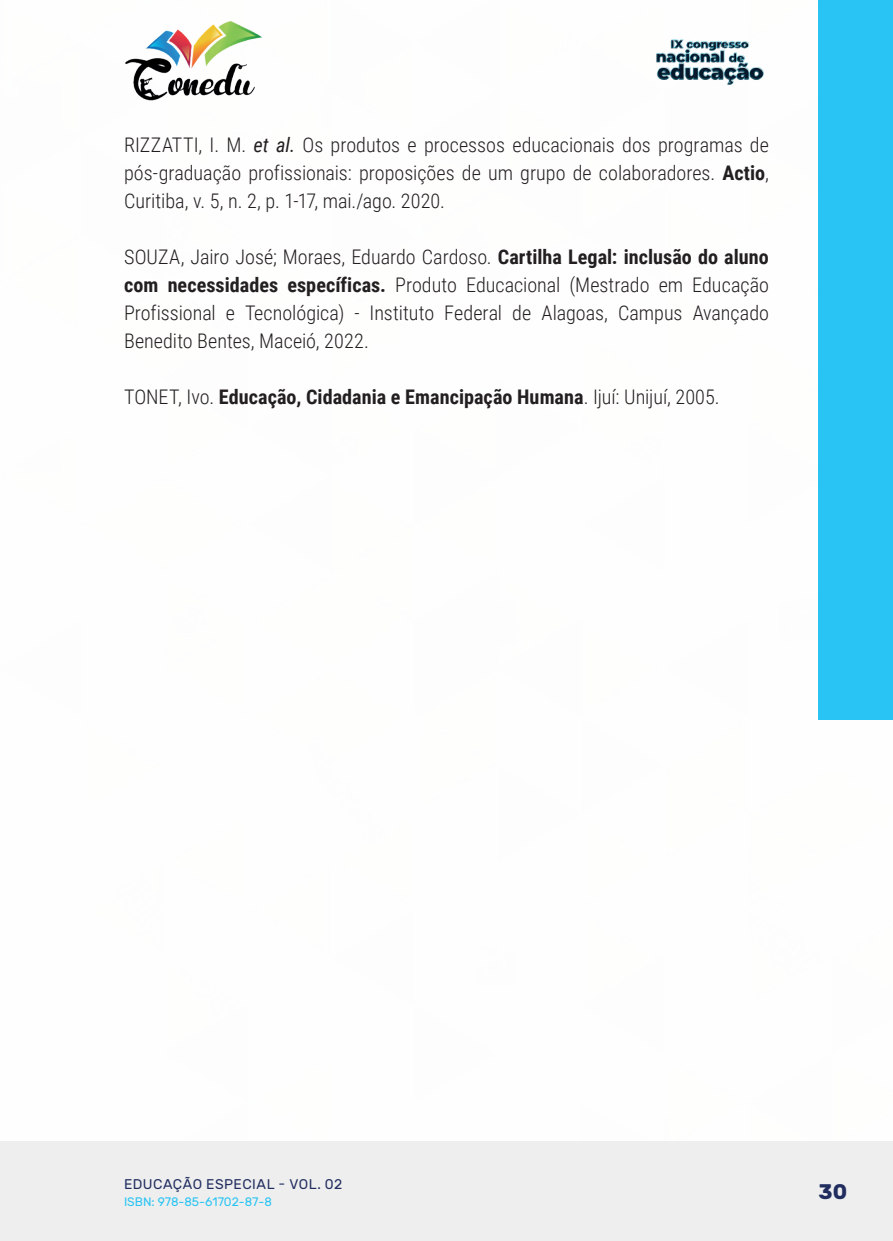
<style>
.page{position:relative;width:893px;height:1241px;background:#fff}
.page>*{position:absolute;margin:0;border:0;box-sizing:border-box;transform-origin:0 0}
.t1{font:700 21px "Rubik";color:#202d5e}
._17_REFERENCIAS{font:300 20.12px/28px "Roboto Condensed";color:#231f20;text-align:justify}
._17_REFERENCIAS-2{font:700 20.12px "Roboto Condensed";letter-spacing:.005em;color:#231f20}
.t2{font:14px "Rubik";letter-spacing:.035em;color:#202d5e}
.t3{font:12.25px "Rubik";color:#29c4f3}
.s1{font-weight:400;font-style:italic}
.s2{font-weight:700}
.s3{font-weight:300}
</style>
<div class="page">
<div style="left:0;top:1141px;width:893px;height:99px;background:#eeeeef"></div>
<div style="left:819px;top:0;width:74px;height:719px;background:#29c4f3"></div>
<img style="left:125px;top:20px;width:137px;height:81px">
<img style="left:656px;top:39px;width:108px;height:46px">
<p class="_17_REFERENCIAS" style="left:124px;top:130px;width:646px">RIZZATTI, I. M. <span class="s1">et al.</span> Os produtos e processos educacionais dos programas de pós-graduação profissionais: proposições de um grupo de colaboradores. <span class="s2">Actio</span>, Curitiba, v. 5, n. 2, p. 1-17, mai./ago. 2020.</p>
<p class="_17_REFERENCIAS" style="left:124px;top:242px;width:646px">SOUZA, Jairo José; Moraes, Eduardo Cardoso. <span class="s2">Cartilha Legal: inclusão do aluno com necessidades específicas.</span> Produto Educacional (Mestrado em Educação Profissional e Tecnológica) - Instituto Federal de Alagoas, Campus Avançado Benedito Bentes, Maceió, 2022.</p>
<p class="_17_REFERENCIAS-2" style="left:124px;top:383px;width:597px"><span class="s3">TONET, Ivo.</span> Educação, Cidadania e Emancipação Humana<span class="s3">. Ijuí: Unijuí, 2005.</span></p>
<p class="t2" style="left:124px;top:1175px;width:220px">EDUCAÇÃO ESPECIAL - VOL. 02</p>
<p class="t3" style="left:124px;top:1194px;width:149px">ISBN: 978-85-61702-87-8</p>
<p class="t1" style="left:819px;top:1179px;width:30px">30</p>
</div>
